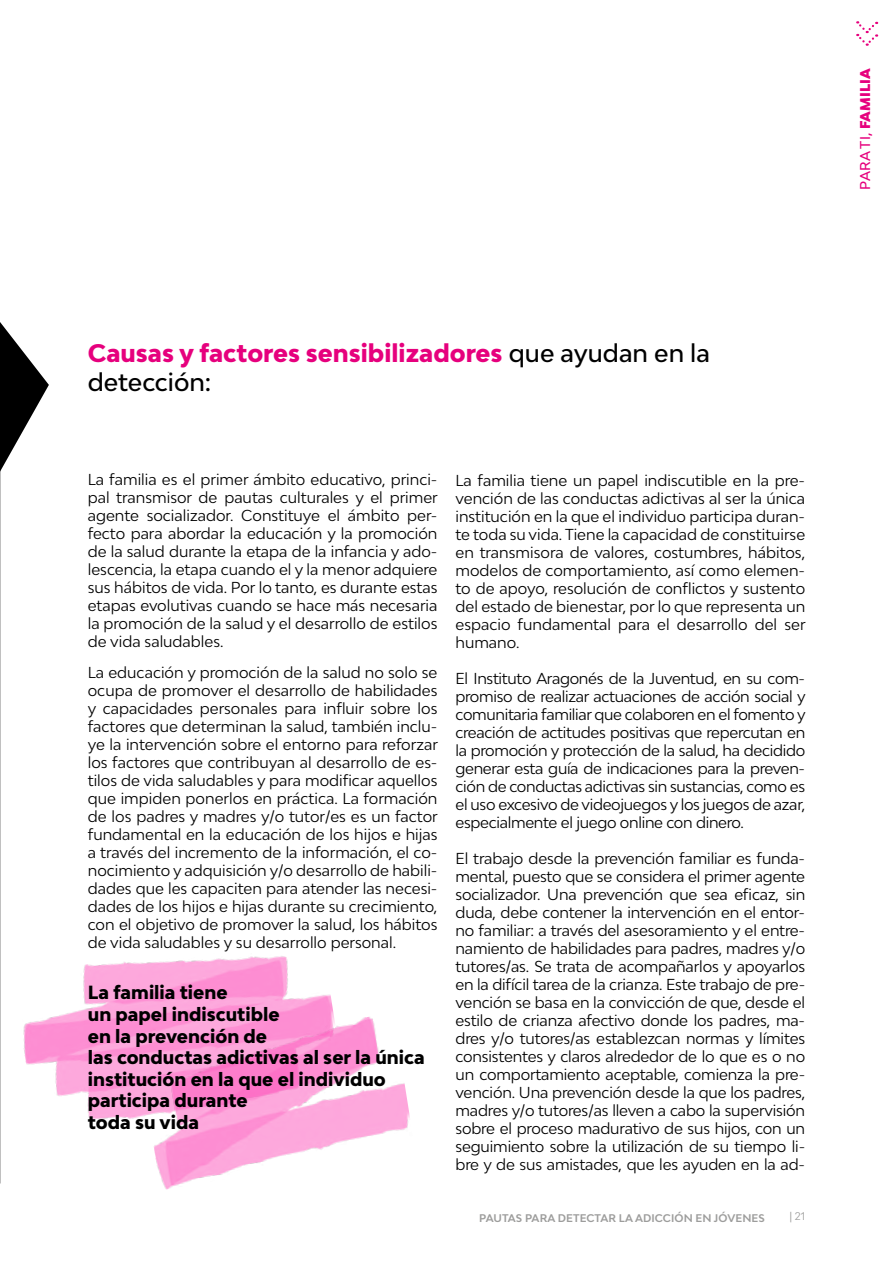
<style>
.page{position:relative;width:893px;height:1263px;background:#fff}
.page>*{position:absolute;margin:0;border:0;box-sizing:border-box;transform-origin:0 0}
.t1{font:800 24px/28.8px "Bw Modelica";color:#e6007d}
.t2{font:800 18px/21.6px "Bw Modelica";color:#000}
.t3{font:15px/18px "Bw Modelica";color:#000;text-align:justify}
.t4{font:500 13.5px "Bw Modelica";letter-spacing:.01em;color:#e6007d}
.t5{font:700 10.5px "Bw Modelica";letter-spacing:.01em;color:#9d9d9c}
.t6{font:10.5px "Bw Modelica";color:#9d9d9c}
.s1{font-weight:900}
.s2{font-weight:500;color:#000}
</style>
<div class="page">
<img style="left:23px;top:956px;width:311px;height:164px">
<img style="left:139px;top:1013px;width:271px;height:177px">
<img style="left:0;top:322px;width:49px;height:150px">
<svg style="left:856px;top:21px;width:21px;height:25px"></svg>
<p class="t4" style="left:856px;top:190px;width:123px;rotate:-90deg">PARA TI, <span class="s1">FAMILIA</span></p>
<h1 class="t1" style="left:88px;top:338px;width:624px">Causas y factores sensibilizadores <span class="s2">que ayudan en la detección:</span></h1>
<p class="t3" style="left:88px;top:470px;width:352px">La familia es el primer ámbito educativo, princi&shy;pal transmisor de pautas culturales y el primer agente socializador. Constituye el ámbito per&shy;fecto para abordar la educación y la promoción de la salud durante la etapa de la infancia y ado&shy;lescencia, la etapa cuando el y la menor adquiere sus hábitos de vida. Por lo tanto, es durante estas etapas evolutivas cuando se hace más necesaria la promoción de la salud y el desarrollo de estilos de vida saludables.</p>
<p class="t3" style="left:88px;top:663px;width:352px">La educación y promoción de la salud no solo se ocupa de promover el desarrollo de habilidades y capacidades personales para influir sobre los factores que determinan la salud, también inclu&shy;ye la intervención sobre el entorno para reforzar los factores que contribuyan al desarrollo de es&shy;tilos de vida saludables y para modificar aquellos que impiden ponerlos en práctica. La formación de los padres y madres y/o tutor/es es un factor fundamental en la educación de los hijos e hijas a través del incremento de la información, el co&shy;nocimiento y adquisición y/o desarrollo de habili&shy;dades que les capaciten para atender las necesi&shy;dades de los hijos e hijas durante su crecimiento, con el objetivo de promover la salud, los hábitos de vida saludables y su desarrollo personal.</p>
<p class="t2" style="left:88px;top:981px;width:338px">La familia tiene<br>un papel indiscutible<br>en la prevención de<br>las conductas adictivas al ser la única institución en la que el individuo participa durante<br>toda su vida</p>
<p class="t3" style="left:455px;top:471px;width:352px">La familia tiene un papel indiscutible en la pre&shy;vención de las conductas adictivas al ser la única institución en la que el individuo participa duran&shy;te toda su vida. Tiene la capacidad de constituirse en transmisora de valores, costumbres, hábitos, modelos de comportamiento, así como elemen&shy;to de apoyo, resolución de conflictos y sustento del estado de bienestar, por lo que representa un espacio fundamental para el desarrollo del ser humano.</p>
<p class="t3" style="left:455px;top:669px;width:352px">El Instituto Aragonés de la Juventud, en su com&shy;promiso de realizar actuaciones de acción social y comunitaria familiar que colaboren en el fomento y creación de actitudes positivas que repercutan en la promoción y protección de la salud, ha decidido generar esta guía de indicaciones para la preven&shy;ción de conductas adictivas sin sustancias, como es el uso excesivo de videojuegos y los juegos de azar, especialmente el juego online con dinero.</p>
<p class="t3" style="left:455px;top:849px;width:351px">El trabajo desde la prevención familiar es funda&shy;mental, puesto que se considera el primer agente socializador. Una prevención que sea eficaz, sin duda, debe contener la intervención en el entor&shy;no familiar: a través del asesoramiento y el entre&shy;namiento de habilidades para padres, madres y/o tutores/as. Se trata de acompañarlos y apoyarlos en la difícil tarea de la crianza. Este trabajo de pre&shy;vención se basa en la convicción de que, desde el estilo de crianza afectivo donde los padres, ma&shy;dres y/o tutores/as establezcan normas y límites consistentes y claros alrededor de lo que es o no un comportamiento aceptable, comienza la pre&shy;vención. Una prevención desde la que los padres, madres y/o tutores/as lleven a cabo la supervisión sobre el proceso madurativo de sus hijos, con un seguimiento sobre la utilización de su tiempo li&shy;bre y de sus amistades, que les ayuden en la ad-</p>
<p class="t5" style="left:479px;top:1211px;width:287px">PAUTAS PARA DETECTAR LA ADICCIÓN EN JÓVENES</p>
<p class="t6" style="left:789px;top:1209px;width:17px">| 21</p>
</div>
